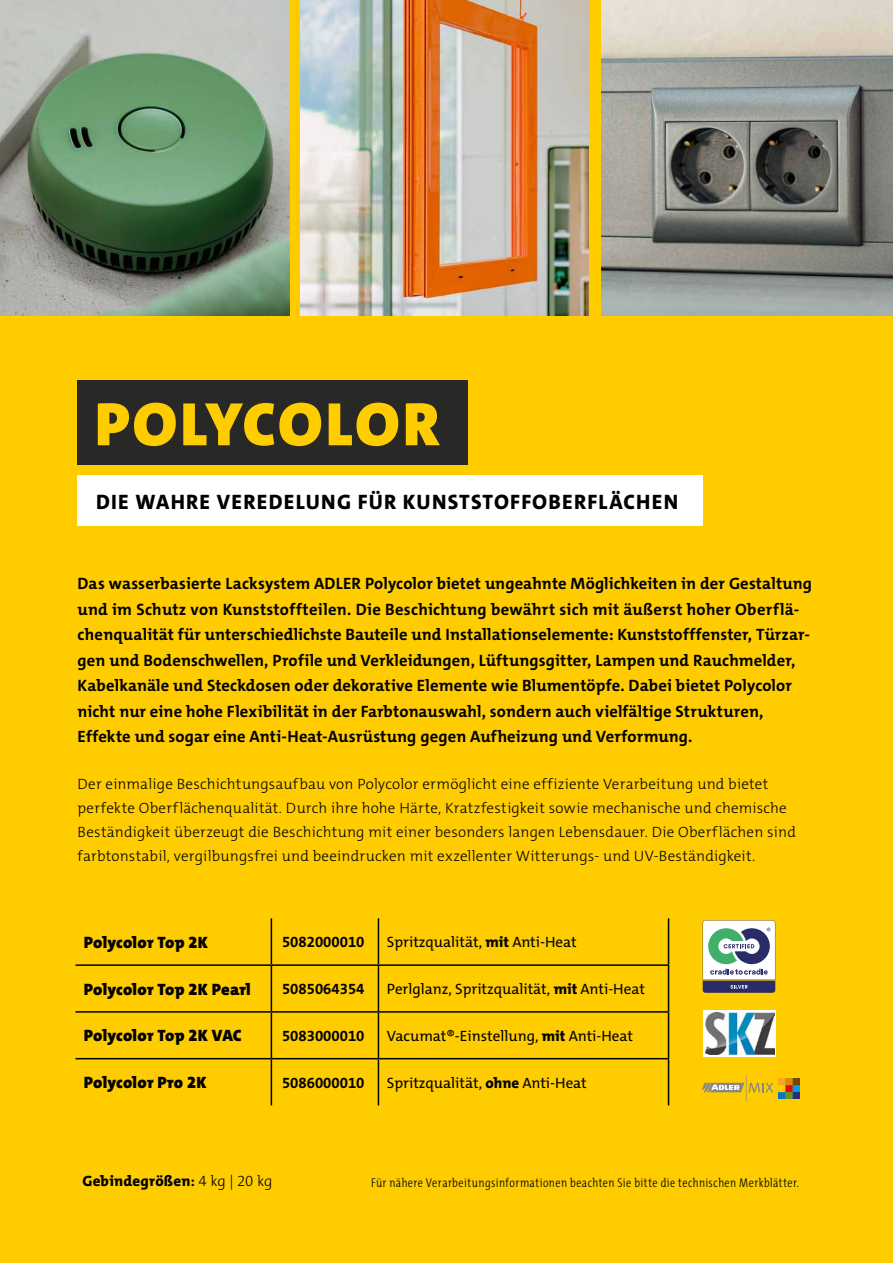
<style>
.page{position:relative;width:893px;height:1263px;background:#fc0}
.page>*{position:absolute;margin:0;border:0;box-sizing:border-box;transform-origin:0 0}
.t1{font:900 61.95px "The Mix C4 s";letter-spacing:.04em;color:#fc0}
.t2{font:800 21px "The Mix C4 s";letter-spacing:.06em;color:#000}
.t3{font:700 16.5px/25.5px "The Mix C4 s";letter-spacing:.005em;color:#000}
.t4{font:900 16.5px "The Mix C4 s";letter-spacing:.01em;color:#000}
.t5{font:300 15px/24px "The Mix C4 s";letter-spacing:.015em;color:#000}
.t6{font:15px "The Mix C4 s";color:#000}
.t7{font:700 15px "The Mix C4 s";color:#000}
.t8{font:800 15px "The Mix C4 s";letter-spacing:.015em;color:#000}
.t9{font:300 12.75px "The Mix Cd";letter-spacing:.035em;color:#000}
.s1{font-weight:800}
.s2{font-weight:700}
.s3{font-weight:300}
</style>
<div class="page">
<img style="left:300px;top:0;width:288px;height:316px">
<img style="left:601px;top:0;width:292px;height:316px">
<img style="left:0;top:0;width:289px;height:316px">
<div style="left:77px;top:475px;width:625px;height:50px;background:#fff"></div>
<div style="left:77px;top:381px;width:391px;height:84px;background:#282827"></div>
<hr style="left:271px;top:918px;width:1px;height:46px;background:#000">
<hr style="left:378px;top:918px;width:1px;height:46px;background:#000">
<hr style="left:668px;top:918px;width:1px;height:46px;background:#000">
<hr style="left:75px;top:964px;width:196px;height:2px;background:#000">
<hr style="left:271px;top:964px;width:107px;height:2px;background:#000">
<hr style="left:271px;top:966px;width:1px;height:45px;background:#000">
<hr style="left:378px;top:964px;width:291px;height:2px;background:#000">
<hr style="left:378px;top:966px;width:1px;height:45px;background:#000">
<hr style="left:668px;top:966px;width:1px;height:45px;background:#000">
<hr style="left:75px;top:1011px;width:196px;height:2px;background:#000">
<hr style="left:271px;top:1011px;width:107px;height:2px;background:#000">
<hr style="left:271px;top:1013px;width:1px;height:45px;background:#000">
<hr style="left:378px;top:1011px;width:291px;height:2px;background:#000">
<hr style="left:378px;top:1013px;width:1px;height:45px;background:#000">
<hr style="left:668px;top:1013px;width:1px;height:45px;background:#000">
<hr style="left:75px;top:1058px;width:196px;height:1px;background:#000">
<hr style="left:271px;top:1058px;width:107px;height:1px;background:#000">
<hr style="left:271px;top:1059px;width:1px;height:46px;background:#000">
<hr style="left:378px;top:1058px;width:291px;height:1px;background:#000">
<hr style="left:378px;top:1059px;width:1px;height:46px;background:#000">
<hr style="left:668px;top:1059px;width:1px;height:46px;background:#000">
<svg style="left:703px;top:920px;width:72px;height:73px;background:#9facb4"></svg>
<div style="left:704px;top:1011px;width:72px;height:46px;background:#fff"></div>
<img style="left:705px;top:1012px;width:69px;height:43px">
<img style="left:778px;top:1078px;width:21px;height:21px">
<svg style="left:702px;top:1075px;width:71px;height:26px"></svg>
<h1 class="t1" style="left:95px;top:385px;width:346px">POLYCOLOR</h1>
<p class="t2" style="left:96px;top:488px;width:584px">DIE WAHRE VEREDELUNG FÜR KUNSTSTOFFOBERFLÄCHEN</p>
<p class="t3" style="left:78px;top:571px;width:736px">Das wasserbasierte Lacksystem ADLER Polycolor bietet ungeahnte Möglichkeiten in der Gestaltung und im Schutz von Kunststoffteilen. Die Beschichtung bewährt sich mit äußerst hoher Oberflä&shy;chenqualität für unterschiedlichste Bauteile und Installationselemente: Kunststofffenster, Türzar&shy;gen und Bodenschwellen, Profile und Verkleidungen, Lüftungsgitter, Lampen und Rauchmelder, Kabelkanäle und Steckdosen oder dekorative Elemente wie Blumentöpfe. Dabei bietet Polycolor nicht nur eine hohe Flexibilität in der Farbtonauswahl, sondern auch vielfältige Strukturen, Effekte und sogar eine Anti-Heat-Ausrüstung gegen Aufheizung und Verformung.</p>
<p class="t5" style="left:78px;top:772px;width:720px">Der einmalige Beschichtungsaufbau von Polycolor ermöglicht eine effiziente Verarbeitung und bietet perfekte Oberflächenqualität. Durch ihre hohe Härte, Kratzfestigkeit sowie mechanische und chemische Beständigkeit überzeugt die Beschichtung mit einer besonders langen Lebensdauer. Die Oberflächen sind farbtonstabil, vergilbungsfrei und beeindrucken mit exzellenter Witterungs- und UV-Beständigkeit.</p>
<p class="t4" style="left:84px;top:932px;width:126px">Polycolor Top 2K</p>
<p class="t7" style="left:282px;top:932px;width:84px">5082000010</p>
<p class="t6" style="left:387px;top:932px;width:191px">Spritzqualität, <span class="s1">mit</span> Anti-Heat</p>
<p class="t4" style="left:84px;top:978px;width:168px">Polycolor Top 2K Pearl</p>
<p class="t7" style="left:282px;top:979px;width:84px">5085064354</p>
<p class="t6" style="left:387px;top:979px;width:259px">Perlglanz, Spritzqualität, <span class="s1">mit</span> Anti-Heat</p>
<p class="t4" style="left:84px;top:1025px;width:159px">Polycolor Top 2K VAC</p>
<p class="t7" style="left:282px;top:1026px;width:84px">5083000010</p>
<p class="t6" style="left:387px;top:1026px;width:248px">Vacumat®-Einstellung, <span class="s1">mit</span> Anti-Heat</p>
<p class="t4" style="left:84px;top:1072px;width:124px">Polycolor Pro 2K</p>
<p class="t7" style="left:282px;top:1073px;width:84px">5086000010</p>
<p class="t6" style="left:387px;top:1073px;width:201px">Spritzqualität, <span class="s1">ohne</span> Anti-Heat</p>
<p class="t8" style="left:82px;top:1172px;width:192px">Gebindegrößen<span class="s2">:</span> <span class="s3">4 kg | 20 kg</span></p>
<p class="t9" style="left:371px;top:1174px;width:430px">Für nähere Verarbeitungsinformationen beachten Sie bitte die technischen Merkblätter.</p>
</div>
